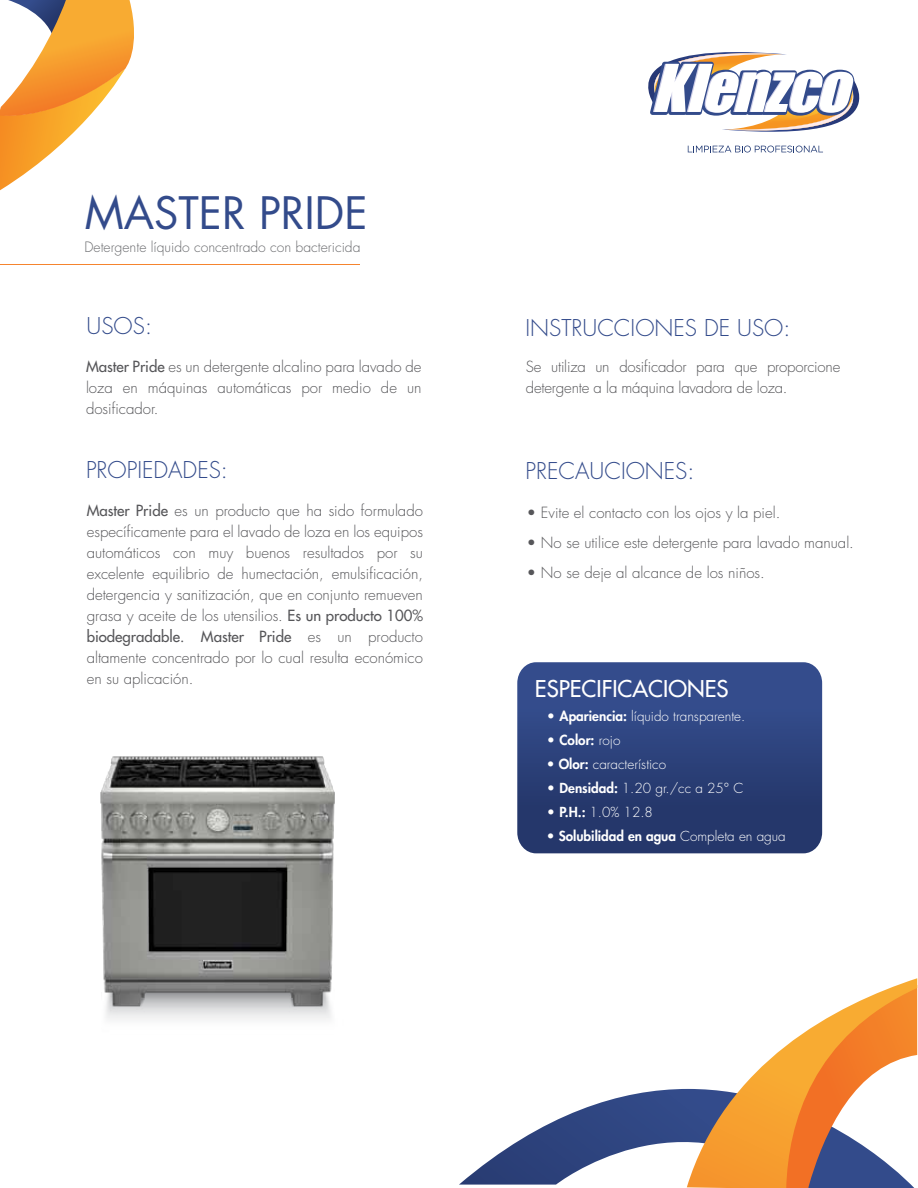
<style>
.page{position:relative;width:918px;height:1188px;background:#fff}
.page>*{position:absolute;margin:0;border:0;box-sizing:border-box;transform-origin:0 0}
.t1{font:43.5px "Futura Std";color:#334b8b}
.t2{font:300 22.5px "Futura Std";color:#334b8b}
.t3{font:500 22.5px "Futura Std";color:#fff}
.t4{font:300 15px/21px "Futura Std";color:#565659;text-align:justify}
.t5{font:300 13.95px "Futura Std";color:#6b6c6f}
.t6{font:300 13.5px "Futura Std";color:#fff}
.t7{font:800 13.5px "Futura Std";color:#fff}
.s1{font-weight:500}
.s2{font-weight:800}
.s3{font-weight:300}
</style>
<div class="page">
<svg style="left:517px;top:662px;width:305px;height:191px;background:#2e437c"></svg>
<svg style="left:459px;top:1088px;width:228px;height:97px"></svg>
<svg style="left:648px;top:52px;width:212px;height:101px"></svg>
<svg style="left:0;top:0;width:134px;height:190px"></svg>
<hr style="left:0;top:265px;width:360px;height:1px;background:#f5842e">
<svg style="left:687px;top:978px;width:230px;height:210px"></svg>
<img style="left:100px;top:756px;width:235px;height:256px">
<h1 class="t1" style="left:85px;top:186px;width:284px">MASTER PRIDE</h1>
<p class="t5" style="left:85px;top:238px;width:277px">Detergente líquido concentrado con bactericida</p>
<h2 class="t2" style="left:87px;top:312px;width:67px">USOS:</h2>
<p class="t4" style="left:86px;top:357px;width:337px"><span class="s1">Master Pride</span> es un detergente alcalino para lavado de loza en máquinas automáticas por medio de un dosificador.</p>
<h2 class="t2" style="left:86px;top:456px;width:143px">PROPIEDADES:</h2>
<p class="t4" style="left:87px;top:501px;width:338px"><span class="s1">Master Pride</span> es un producto que ha sido formulado específicamente para el lavado de loza en los equipos automáticos con muy buenos resultados por su excelente equilibrio de humectación, emulsificación, detergencia y sanitización, que en conjunto remueven grasa y aceite de los utensilios. <span class="s1">Es un producto 100% biodegradable. Master Pride</span> es un producto altamente concentrado por lo cual resulta económico en su aplicación.</p>
<h2 class="t2" style="left:525px;top:314px;width:267px">INSTRUCCIONES DE USO:</h2>
<p class="t4" style="left:526px;top:357px;width:316px">Se utiliza un dosificador para que proporcione detergente a la máquina lavadora de loza.</p>
<h2 class="t2" style="left:525px;top:457px;width:171px">PRECAUCIONES:</h2>
<p class="t4" style="left:527px;top:502px;width:255px">• Evite el contacto con los ojos y la piel.</p>
<p class="t4" style="left:527px;top:532px;width:329px">• No se utilice este detergente para lavado manual.</p>
<p class="t4" style="left:527px;top:562px;width:239px">• No se deje al alcance de los niños.</p>
<h2 class="t3" style="left:535px;top:674px;width:195px">ESPECIFICACIONES</h2>
<p class="t6" style="left:547px;top:707px;width:200px">• <span class="s2">Apariencia:</span> líquido transparente.</p>
<p class="t7" style="left:547px;top:731px;width:75px"><span class="s3">•</span> Color: <span class="s3">rojo</span></p>
<p class="t6" style="left:547px;top:755px;width:121px"><span class="s2">• Olor:</span> característico</p>
<p class="t6" style="left:547px;top:779px;width:198px">• <span class="s2">Densidad:</span> 1.20 gr./cc a 25° C</p>
<p class="t6" style="left:547px;top:803px;width:107px">• <span class="s2">P.H.:</span> 1.0% 12.8</p>
<p class="t7" style="left:547px;top:827px;width:240px">• Solubilidad en agua <span class="s3">Completa en agua</span></p>
</div>
